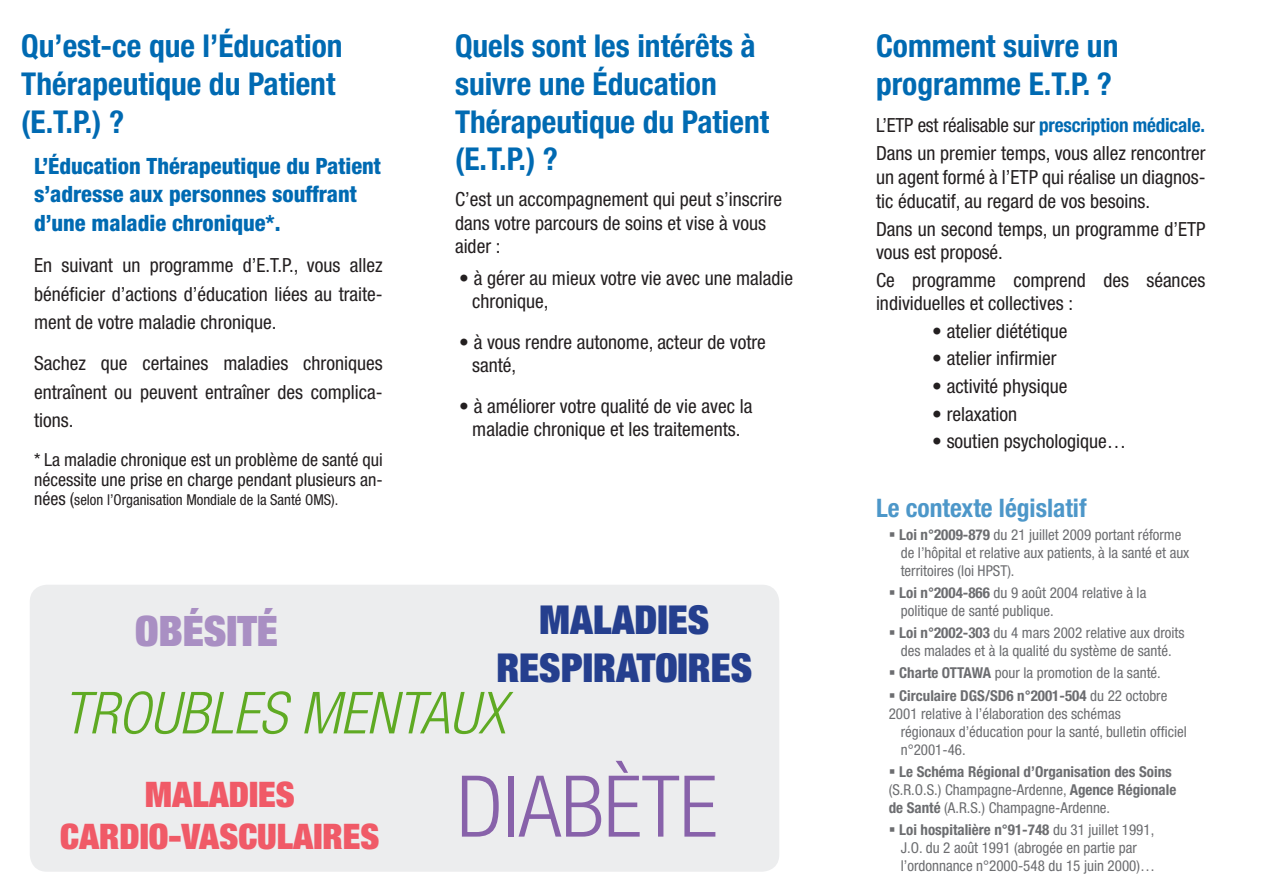
<style>
.page{position:relative;width:1263px;height:893px;background:#fff}
.page>*{position:absolute;margin:0;border:0;box-sizing:border-box;transform-origin:0 0}
.t1{font:300 condensed 85.35px "Helvetica Neue LT";color:#8862aa}
.t2{font:italic 300 condensed 58.05px "Helvetica Neue LT";color:#5faa23}
.t3{font:900 expanded 42.15px "Helvetica Neue LT";color:#a98fc3}
.t4{font:900 expanded 39.9px "Helvetica Neue LT";color:#253f8e}
.t5{font:900 expanded 35.25px "Helvetica Neue LT";color:#f05a67}
.t6{font:700 condensed 31.5px/37.8px "Helvetica Neue LT";color:#006ab2}
.t7{font:700 condensed 25.5px "Helvetica Neue LT";color:#4d97c9}
.t8{font:800 condensed 22.5px/28.5px "Helvetica Neue LT";color:#006ab2}
.t9{font:condensed 19.5px/23.4px "Helvetica Neue LT";color:#231f20}
.t10{font:condensed 18px/19.5px "Helvetica Neue LT";color:#231f20}
.t11{font:condensed 15px/18px "Helvetica Neue LT";color:#6c6d70}
.t12{font:700 condensed 15px/18px "Helvetica Neue LT";color:#6c6d70}
.t13{font:condensed 15px "Helvetica Neue LT";color:#231f20}
.s1{font-size:18px}
.s2{font-weight:700;color:#006ab2}
.s3{font-weight:700}
.s4{font-weight:400}
</style>
<div class="page">
<div style="left:30px;top:585px;width:749px;height:287px;background:#e6e7e9;border-radius:17px"></div>
<p class="t6" style="left:21px;top:26px;width:323px">Qu’est-ce que l’Éducation<br>Thérapeutique du Patient (E.T.P.) ?</p>
<p class="t8" style="left:34px;top:151px;width:349px">L’Éducation Thérapeutique du Patient s’adresse aux personnes souffrant d’une maladie chronique*.</p>
<p class="t9" style="left:34px;top:251px;width:350px;line-height:28.5px;text-align:justify">En suivant un programme d’E.T.P., vous allez bénéficier d’actions d’éducation liées au traite&shy;ment de votre maladie chronique.</p>
<p class="t9" style="left:34px;top:349px;width:350px;line-height:28.5px;text-align:justify">Sachez que certaines maladies chroniques entraînent ou peuvent entraîner des complica&shy;tions.</p>
<p class="t10" style="left:34px;top:450px;width:350px">* La maladie chronique est un problème de santé qui nécessite une prise en charge pendant plusieurs an-</p>
<p class="t13" style="left:34px;top:491px;width:306px"><span class="s1">nées (</span>selon l’Organisation Mondiale de la Santé OMS).</p>
<p class="t3" style="left:135px;top:604px;width:144px">OBÉSITÉ</p>
<p class="t6" style="left:455px;top:26px;width:316px">Quels sont les intérêts à suivre une Éducation<br>Thérapeutique du Patient (E.T.P.) ?</p>
<p class="t9" style="left:455px;top:188px;width:329px">C’est un accompagnement qui peut s’inscrire dans votre parcours de soins et vise à vous aider :</p>
<p class="t9" style="left:472px;top:266px;width:322px;text-indent:-13px">• à gérer au mieux votre vie avec une maladie chronique,</p>
<p class="t9" style="left:472px;top:330px;width:295px;text-indent:-13px">• à vous rendre autonome, acteur de votre santé,</p>
<p class="t9" style="left:459px;top:394px;width:295px;text-align:center">• à améliorer votre qualité de vie avec la maladie chronique et les traitements.</p>
<p class="t4" style="left:539px;top:594px;width:172px">MALADIES</p>
<p class="t4" style="left:496px;top:642px;width:257px">RESPIRATOIRES</p>
<p class="t2" style="left:63px;top:680px;width:444px">TROUBLES MENTAUX</p>
<p class="t1" style="left:457px;top:757px;width:262px">DIABÈTE</p>
<p class="t5" style="left:145px;top:772px;width:152px">MALADIES</p>
<p class="t5" style="left:60px;top:814px;width:321px">CARDIO-VASCULAIRES</p>
<p class="t6" style="left:876px;top:26px;width:244px">Comment suivre un</p>
<p class="t6" style="left:876px;top:64px;width:237px">programme E.T.P. ?</p>
<p class="t9" style="left:876px;top:113px;width:330px">L’ETP est réalisable sur <span class="s2">prescription médicale.</span></p>
<p class="t9" style="left:876px;top:141px;width:331px;line-height:24px;text-align:justify">Dans un premier temps, vous allez rencontrer un agent formé à l’ETP qui réalise un diagnos&shy;tic éducatif, au regard de vos besoins.</p>
<p class="t9" style="left:876px;top:217px;width:331px">Dans un second temps, un programme d’ETP vous est proposé.</p>
<p class="t9" style="left:876px;top:268px;width:331px">Ce programme comprend des séances individuelles et collectives :</p>
<p class="t9" style="left:932px;top:319px;width:137px">• atelier diététique</p>
<p class="t9" style="left:932px;top:347px;width:126px">• atelier infirmier</p>
<p class="t9" style="left:932px;top:374px;width:137px">• activité physique</p>
<p class="t9" style="left:932px;top:402px;width:86px">• relaxation</p>
<p class="t9" style="left:932px;top:430px;width:196px">• soutien psychologique…</p>
<p class="t7" style="left:876px;top:493px;width:212px">Le contexte législatif</p>
<p class="t11" style="left:901px;top:525px;width:290px;text-indent:-12px">▪ <span class="s3">Loi n°2009-879</span> du 21 juillet 2009 portant réforme de l’hôpital et relative aux patients, à la santé et aux territoires (loi HPST).</p>
<p class="t11" style="left:901px;top:583px;width:247px;text-indent:-12px">▪ <span class="s3">Loi n°2004-866</span> du 9 août 2004 relative à la politique de santé publique.</p>
<p class="t11" style="left:889px;top:624px;width:297px;text-align:center">▪ <span class="s3">Loi n°2002-303</span> du 4 mars 2002 relative aux droits des malades et à la qualité du système de santé.</p>
<p class="t11" style="left:889px;top:664px;width:274px">▪ <span class="s3">Charte OTTAWA</span> pour la promotion de la santé.</p>
<p class="t12" style="left:889px;top:686px;width:280px">▪ Circulaire DGS/SD6 n°2001-504 <span class="s4">du 22 octobre</span></p>
<p class="t11" style="left:889px;top:704px;width:233px">2001 relative à l’élaboration des schémas</p>
<p class="t11" style="left:901px;top:722px;width:288px">régionaux d’éducation pour la santé, bulletin officiel</p>
<p class="t11" style="left:901px;top:740px;width:67px">n°2001-46.</p>
<p class="t12" style="left:889px;top:762px;width:289px">▪ Le Schéma Régional d’Organisation des Soins <span class="s4">(S.R.O.S.) Champagne-Ardenne,</span> Agence Régionale de Santé <span class="s4">(A.R.S.) Champagne-Ardenne.</span></p>
<p class="t11" style="left:901px;top:821px;width:256px;text-indent:-12px">▪ <span class="s3">Loi hospitalière n°91-748</span> du 31 juillet 1991,<br>J.O. du 2 août 1991 (abrogée en partie par l’ordonnance n°2000-548 du 15 juin 2000)…</p>
</div>
